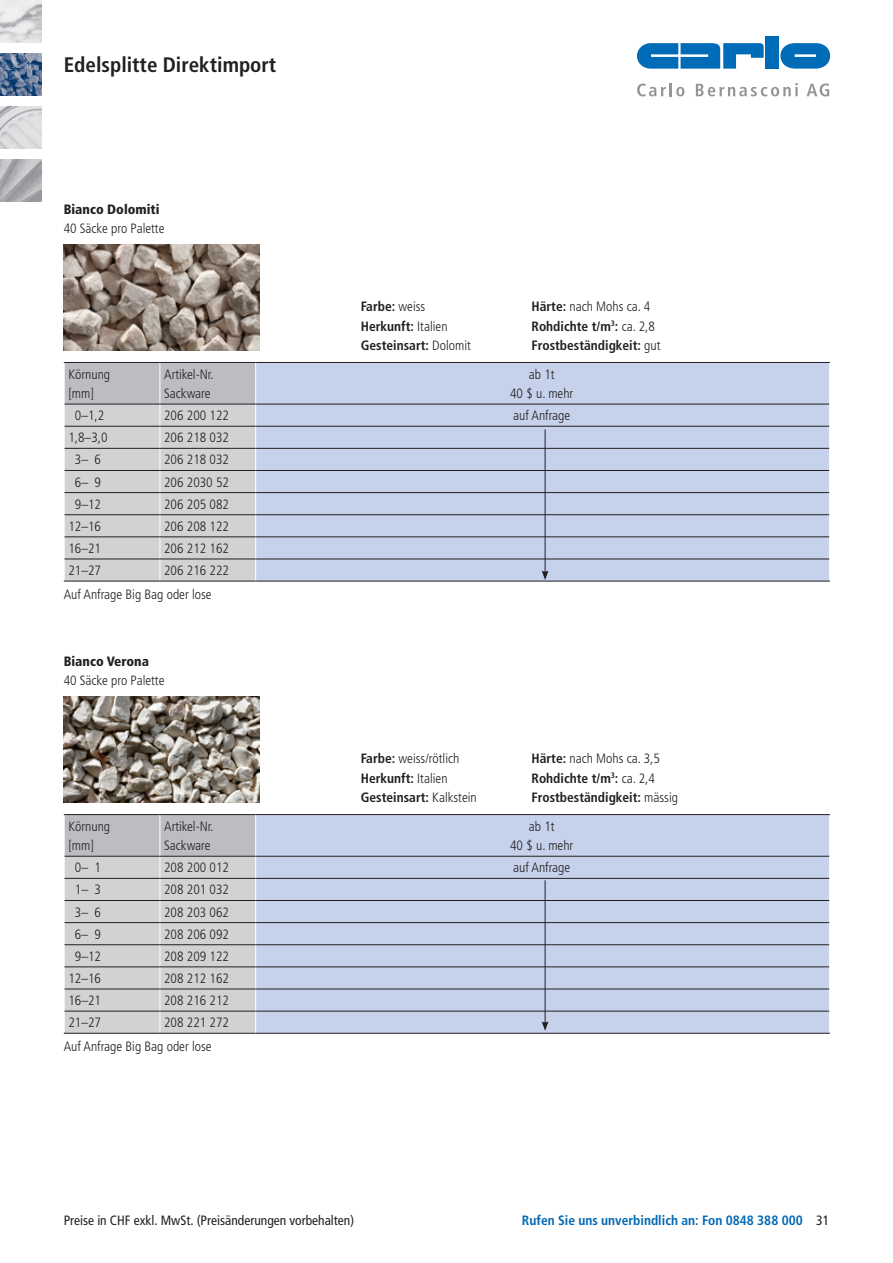
<style>
.page{position:relative;width:893px;height:1263px;background:#fff}
.page>*{position:absolute;margin:0;border:0;box-sizing:border-box;transform-origin:0 0}
.t1{font:700 condensed 21px "Frutiger";color:#231f20}
.t2{font:300 condensed 13.5px "Frutiger";color:#231f20}
.t3{font:700 condensed 13.5px "Frutiger";color:#231f20}
.t4{font:condensed 13.5px "Frutiger";color:#231f20}
.t5{font:700 condensed 13.5px "Frutiger";color:#0168b3}
.t6{font:900 condensed 13.5px "Frutiger";color:#231f20}
.s1{font-weight:300}
.s2{font-weight:700}
.s3{font-weight:400;color:#231f20}
</style>
<div class="page">
<img style="left:0;top:53px;width:42px;height:43px">
<img style="left:0;top:106px;width:42px;height:43px">
<img style="left:0;top:159px;width:42px;height:43px">
<img style="left:0;top:0;width:42px;height:43px">
<svg style="left:637px;top:83px;width:47px;height:13px"></svg>
<svg style="left:696px;top:83px;width:102px;height:13px"></svg>
<svg style="left:807px;top:84px;width:22px;height:12px"></svg>
<div style="left:766px;top:36px;width:13px;height:33px;background:#006bb6"></div>
<svg style="left:637px;top:43px;width:127px;height:26px"></svg>
<svg style="left:780px;top:43px;width:50px;height:26px"></svg>
<img style="left:64px;top:244px;width:195px;height:106px">
<div style="left:256px;top:363px;width:573px;height:218px;background:#c6d2eb"></div>
<svg style="left:64px;top:363px;width:192px;height:218px"></svg>
<svg style="left:829px;top:404px;width:1px;height:177px"></svg>
<hr style="left:64px;top:362px;width:96px;height:1px;background:#231f20">
<hr style="left:160px;top:362px;width:96px;height:1px;background:#231f20">
<hr style="left:256px;top:362px;width:574px;height:1px;background:#231f20">
<hr style="left:65px;top:404px;width:95px;height:1px;background:#231f20">
<hr style="left:160px;top:404px;width:96px;height:1px;background:#231f20">
<hr style="left:256px;top:404px;width:573px;height:1px;background:#231f20">
<hr style="left:65px;top:426px;width:95px;height:1px;background:#231f20">
<hr style="left:160px;top:426px;width:96px;height:1px;background:#231f20">
<hr style="left:256px;top:426px;width:573px;height:1px;background:#231f20">
<hr style="left:65px;top:448px;width:95px;height:1px;background:#231f20">
<hr style="left:160px;top:448px;width:96px;height:1px;background:#231f20">
<hr style="left:256px;top:448px;width:573px;height:1px;background:#231f20">
<hr style="left:65px;top:470px;width:95px;height:1px;background:#231f20">
<hr style="left:160px;top:470px;width:96px;height:1px;background:#231f20">
<hr style="left:256px;top:470px;width:573px;height:1px;background:#231f20">
<hr style="left:65px;top:492px;width:95px;height:1px;background:#231f20">
<hr style="left:160px;top:492px;width:96px;height:1px;background:#231f20">
<hr style="left:256px;top:492px;width:573px;height:1px;background:#231f20">
<hr style="left:65px;top:514px;width:95px;height:1px;background:#231f20">
<hr style="left:160px;top:514px;width:96px;height:1px;background:#231f20">
<hr style="left:256px;top:514px;width:573px;height:1px;background:#231f20">
<hr style="left:65px;top:537px;width:95px;height:1px;background:#231f20">
<hr style="left:160px;top:537px;width:96px;height:1px;background:#231f20">
<hr style="left:256px;top:537px;width:573px;height:1px;background:#231f20">
<hr style="left:65px;top:559px;width:95px;height:1px;background:#231f20">
<hr style="left:160px;top:559px;width:96px;height:1px;background:#231f20">
<hr style="left:256px;top:559px;width:573px;height:1px;background:#231f20">
<hr style="left:64px;top:581px;width:96px;height:1px;background:#231f20">
<hr style="left:160px;top:581px;width:96px;height:1px;background:#231f20">
<hr style="left:256px;top:581px;width:574px;height:1px;background:#231f20">
<img style="left:64px;top:696px;width:195px;height:106px">
<div style="left:256px;top:815px;width:573px;height:218px;background:#c6d2eb"></div>
<svg style="left:64px;top:815px;width:192px;height:218px"></svg>
<svg style="left:829px;top:856px;width:1px;height:177px"></svg>
<hr style="left:64px;top:814px;width:96px;height:1px;background:#231f20">
<hr style="left:160px;top:814px;width:96px;height:1px;background:#231f20">
<hr style="left:256px;top:814px;width:574px;height:1px;background:#231f20">
<hr style="left:65px;top:856px;width:95px;height:1px;background:#231f20">
<hr style="left:160px;top:856px;width:96px;height:1px;background:#231f20">
<hr style="left:256px;top:856px;width:573px;height:1px;background:#231f20">
<hr style="left:65px;top:878px;width:95px;height:1px;background:#231f20">
<hr style="left:160px;top:878px;width:96px;height:1px;background:#231f20">
<hr style="left:256px;top:878px;width:573px;height:1px;background:#231f20">
<hr style="left:65px;top:900px;width:95px;height:1px;background:#231f20">
<hr style="left:160px;top:900px;width:96px;height:1px;background:#231f20">
<hr style="left:256px;top:900px;width:573px;height:1px;background:#231f20">
<hr style="left:65px;top:922px;width:95px;height:1px;background:#231f20">
<hr style="left:160px;top:922px;width:96px;height:1px;background:#231f20">
<hr style="left:256px;top:922px;width:573px;height:1px;background:#231f20">
<hr style="left:65px;top:944px;width:95px;height:1px;background:#231f20">
<hr style="left:160px;top:944px;width:96px;height:1px;background:#231f20">
<hr style="left:256px;top:944px;width:573px;height:1px;background:#231f20">
<hr style="left:65px;top:966px;width:95px;height:1px;background:#231f20">
<hr style="left:160px;top:966px;width:96px;height:1px;background:#231f20">
<hr style="left:256px;top:966px;width:573px;height:1px;background:#231f20">
<hr style="left:65px;top:989px;width:95px;height:1px;background:#231f20">
<hr style="left:160px;top:989px;width:96px;height:1px;background:#231f20">
<hr style="left:256px;top:989px;width:573px;height:1px;background:#231f20">
<hr style="left:65px;top:1011px;width:95px;height:1px;background:#231f20">
<hr style="left:160px;top:1011px;width:96px;height:1px;background:#231f20">
<hr style="left:256px;top:1011px;width:573px;height:1px;background:#231f20">
<hr style="left:64px;top:1033px;width:96px;height:1px;background:#231f20">
<hr style="left:160px;top:1033px;width:96px;height:1px;background:#231f20">
<hr style="left:256px;top:1033px;width:574px;height:1px;background:#231f20">
<hr style="left:545px;top:429px;width:1px;height:144px;background:#231f20">
<svg style="left:542px;top:571px;width:7px;height:9px"></svg>
<hr style="left:545px;top:880px;width:1px;height:144px;background:#231f20">
<svg style="left:542px;top:1021px;width:7px;height:10px"></svg>
<p class="t1" style="left:64px;top:53px;width:214px">Edelsplitte Direktimport</p>
<p class="t6" style="left:64px;top:201px;width:97px">Bianco Dolomiti</p>
<p class="t2" style="left:64px;top:221px;width:102px">40 Säcke pro Palette</p>
<p class="t2" style="left:68px;top:366px;width:43px">Körnung</p>
<p class="t2" style="left:68px;top:386px;width:27px">[mm]</p>
<p class="t2" style="left:164px;top:366px;width:51px">Artikel-Nr.</p>
<p class="t2" style="left:164px;top:386px;width:48px">Sackware</p>
<p class="t3" style="left:361px;top:298px;width:66px">Farbe: <span class="s1">weiss</span></p>
<p class="t2" style="left:531px;top:299px;width:120px"><span class="s2">Härte:</span> nach Mohs ca. 4</p>
<p class="t3" style="left:361px;top:318px;width:88px">Herkunft: <span class="s1">Italien</span></p>
<p class="t3" style="left:531px;top:318px;width:125px">Rohdichte t/m<sup>3</sup>: <span class="s1">ca. 2,8</span></p>
<p class="t3" style="left:361px;top:337px;width:112px">Gesteinsart: <span class="s1">Dolomit</span></p>
<p class="t3" style="left:531px;top:337px;width:131px">Frostbeständigkeit: <span class="s1">gut</span></p>
<p class="t2" style="left:529px;top:366px;width:27px">ab 1t</p>
<p class="t2" style="left:510px;top:386px;width:65px">40 $ u. mehr</p>
<p class="t2" style="left:75px;top:408px;width:31px">0–1,2</p>
<p class="t2" style="left:164px;top:408px;width:66px">206 200 122</p>
<p class="t2" style="left:513px;top:408px;width:58px">auf Anfrage</p>
<p class="t2" style="left:68px;top:430px;width:41px">1,8–3,0</p>
<p class="t2" style="left:164px;top:430px;width:66px">206 218 032</p>
<p class="t2" style="left:75px;top:452px;width:28px">3– 6</p>
<p class="t2" style="left:164px;top:452px;width:66px">206 218 032</p>
<p class="t2" style="left:75px;top:474px;width:28px">6– 9</p>
<p class="t2" style="left:164px;top:474px;width:66px">206 2030 52</p>
<p class="t2" style="left:75px;top:496px;width:28px">9–12</p>
<p class="t2" style="left:164px;top:496px;width:66px">206 205 082</p>
<p class="t2" style="left:68px;top:518px;width:34px">12–16</p>
<p class="t2" style="left:164px;top:518px;width:66px">206 208 122</p>
<p class="t2" style="left:68px;top:541px;width:34px">16–21</p>
<p class="t2" style="left:164px;top:541px;width:66px">206 212 162</p>
<p class="t2" style="left:68px;top:563px;width:34px">21–27</p>
<p class="t2" style="left:164px;top:563px;width:66px">206 216 222</p>
<p class="t2" style="left:64px;top:587px;width:149px">Auf Anfrage Big Bag oder lose</p>
<p class="t6" style="left:64px;top:653px;width:87px">Bianco Verona</p>
<p class="t2" style="left:64px;top:673px;width:102px">40 Säcke pro Palette</p>
<p class="t2" style="left:68px;top:818px;width:43px">Körnung</p>
<p class="t2" style="left:68px;top:838px;width:27px">[mm]</p>
<p class="t2" style="left:164px;top:818px;width:51px">Artikel-Nr.</p>
<p class="t2" style="left:164px;top:838px;width:48px">Sackware</p>
<p class="t2" style="left:361px;top:751px;width:100px"><span class="s2">Farbe:</span> weiss/rötlich</p>
<p class="t2" style="left:531px;top:751px;width:130px"><span class="s2">Härte:</span> nach Mohs ca. 3,5</p>
<p class="t3" style="left:361px;top:770px;width:88px">Herkunft: <span class="s1">Italien</span></p>
<p class="t3" style="left:531px;top:770px;width:125px">Rohdichte t/m<sup>3</sup>: <span class="s1">ca. 2,4</span></p>
<p class="t3" style="left:361px;top:790px;width:118px">Gesteinsart: <span class="s1">Kalkstein</span></p>
<p class="t3" style="left:531px;top:790px;width:148px">Frostbeständigkeit: <span class="s1">mässig</span></p>
<p class="t2" style="left:529px;top:818px;width:27px">ab 1t</p>
<p class="t2" style="left:510px;top:838px;width:65px">40 $ u. mehr</p>
<p class="t2" style="left:75px;top:860px;width:28px">0– 1</p>
<p class="t2" style="left:164px;top:860px;width:66px">208 200 012</p>
<p class="t2" style="left:513px;top:860px;width:58px">auf Anfrage</p>
<p class="t2" style="left:75px;top:882px;width:28px">1– 3</p>
<p class="t2" style="left:164px;top:882px;width:66px">208 201 032</p>
<p class="t2" style="left:75px;top:904px;width:28px">3– 6</p>
<p class="t2" style="left:164px;top:904px;width:66px">208 203 062</p>
<p class="t2" style="left:75px;top:926px;width:28px">6– 9</p>
<p class="t2" style="left:164px;top:926px;width:66px">208 206 092</p>
<p class="t2" style="left:75px;top:948px;width:28px">9–12</p>
<p class="t2" style="left:164px;top:948px;width:66px">208 209 122</p>
<p class="t2" style="left:68px;top:971px;width:34px">12–16</p>
<p class="t2" style="left:164px;top:971px;width:66px">208 212 162</p>
<p class="t2" style="left:68px;top:993px;width:34px">16–21</p>
<p class="t2" style="left:164px;top:993px;width:66px">208 216 212</p>
<p class="t2" style="left:68px;top:1015px;width:34px">21–27</p>
<p class="t2" style="left:164px;top:1015px;width:66px">208 221 272</p>
<p class="t2" style="left:64px;top:1039px;width:149px">Auf Anfrage Big Bag oder lose</p>
<p class="t4" style="left:64px;top:1213px;width:292px">Preise in CHF exkl. MwSt. (Preisänderungen vorbehalten)</p>
<p class="t5" style="left:522px;top:1212px;width:309px">Rufen Sie uns unverbindlich an: Fon 0848 388 000 <span class="s3">31</span></p>
</div>
